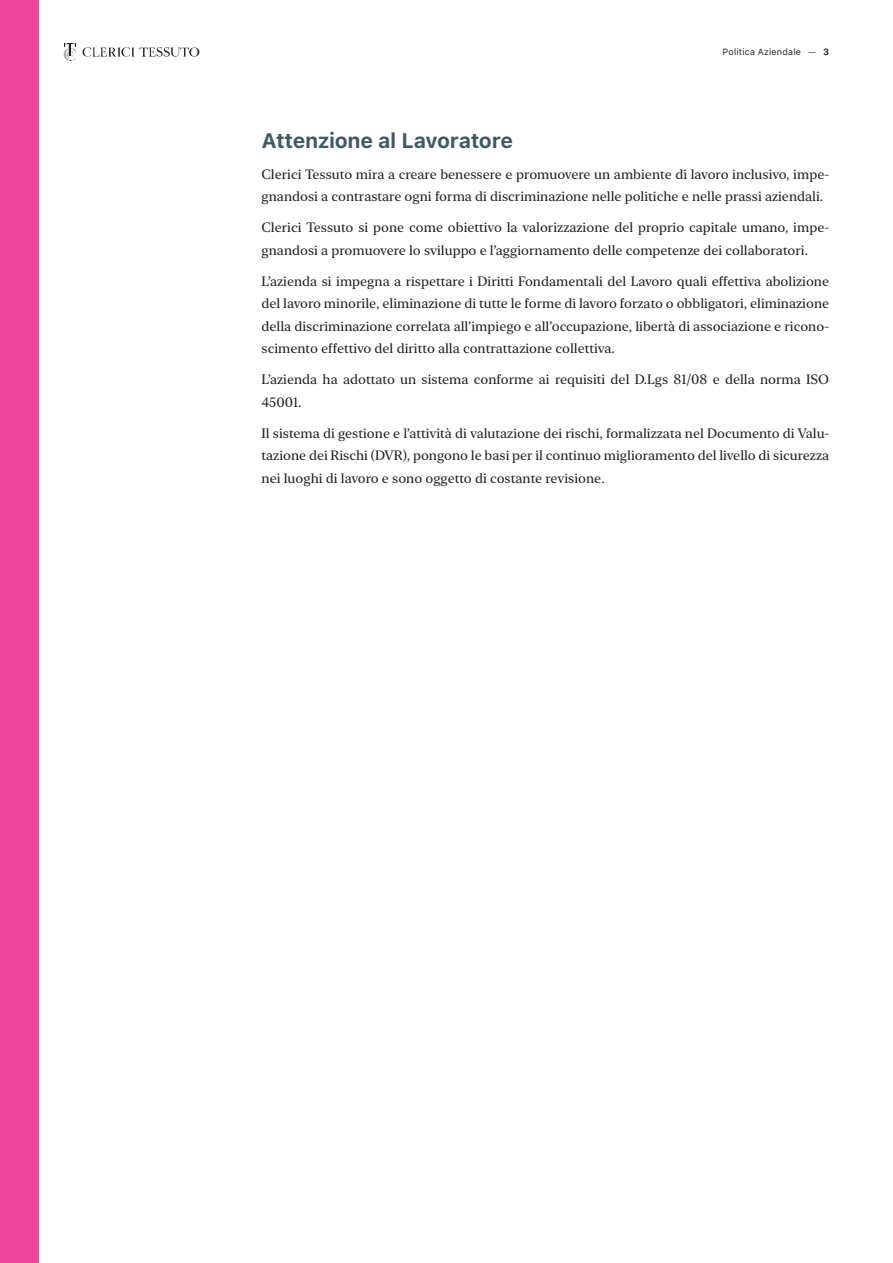
<style>
.page{position:relative;width:893px;height:1263px;background:#fff}
.page>*{position:absolute;margin:0;border:0;box-sizing:border-box;transform-origin:0 0}
.Titolo_2{font:700 21px "SF Pro Text";letter-spacing:-.015em;color:#3e5962}
.Testo{font:500 13.5px/22.5px "New York";color:#231f20}
.t1{font:9px "SF Pro Text";letter-spacing:.025em;color:#231f20}
.s1{font-weight:300}
.s2{font-weight:700}
</style>
<div class="page">
<svg style="left:83px;top:47px;width:51px;height:10px"></svg>
<svg style="left:140px;top:47px;width:59px;height:10px"></svg>
<svg style="left:64px;top:43px;width:12px;height:18px"></svg>
<div style="left:0;top:0;width:38px;height:1263px;background:#ed4599"></div>
<p class="t1" style="left:723px;top:47px;width:108px">Politica Aziendale <span class="s1">—</span> <span class="s2">3</span></p>
<p class="Titolo_2" style="left:261px;top:128px;width:253px">Attenzione al Lavoratore</p>
<p class="Testo" style="left:261px;top:163px;width:569px">Clerici Tessuto mira a creare benessere e promuovere un ambiente di lavoro inclusivo, impe&shy;gnandosi a contrastare ogni forma di discriminazione nelle politiche e nelle prassi aziendali.</p>
<p class="Testo" style="left:261px;top:216px;width:569px">Clerici Tessuto si pone come obiettivo la valorizzazione del proprio capitale umano, impe&shy;gnandosi a promuovere lo sviluppo e l’aggiornamento delle competenze dei collaboratori.</p>
<p class="Testo" style="left:261px;top:270px;width:569px;text-align:justify">L’azienda si impegna a rispettare i Diritti Fondamentali del Lavoro quali effettiva abolizione del lavoro minorile, eliminazione di tutte le forme di lavoro forzato o obbligatori, eliminazione della discriminazione correlata all’impiego e all’occupazione, libertà di associazione e ricono&shy;scimento effettivo del diritto alla contrattazione collettiva.</p>
<p class="Testo" style="left:261px;top:368px;width:569px">L’azienda ha adottato un sistema conforme ai requisiti del D.Lgs 81/08 e della norma ISO<br>45001.</p>
<p class="Testo" style="left:261px;top:422px;width:569px;text-align:justify">Il sistema di gestione e l’attività di valutazione dei rischi, formalizzata nel Documento di Valu&shy;tazione dei Rischi (DVR), pongono le basi per il continuo miglioramento del livello di sicurezza nei luoghi di lavoro e sono oggetto di costante revisione.</p>
</div>
